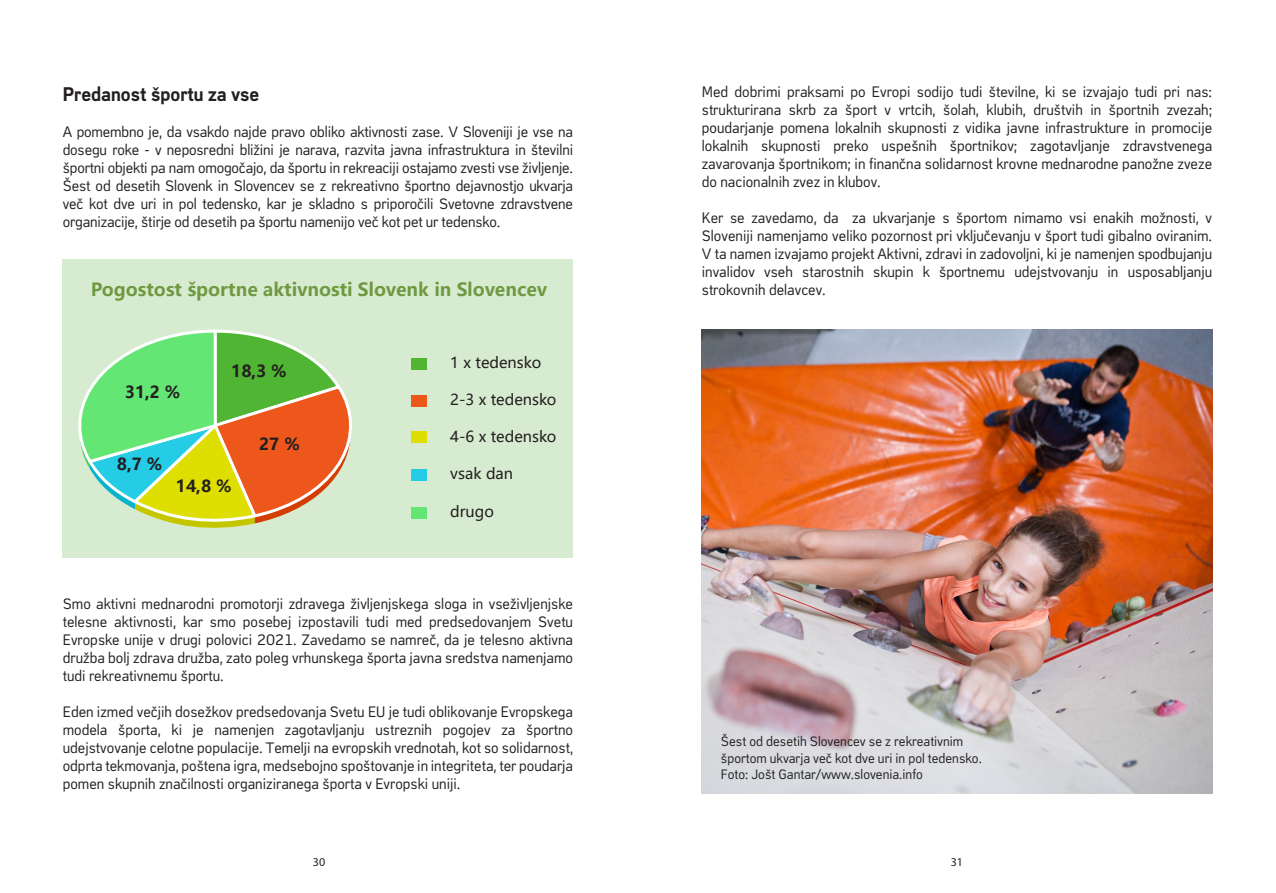
<style>
.page{position:relative;width:1276px;height:893px;background:#fff}
.page>*{position:absolute;margin:0;border:0;box-sizing:border-box;transform-origin:0 0}
.t1{font:700 19.5px "Copy";color:#231f20}
.t2{font:700 18px "Microsoft Ya Hei UI";color:#6e9940}
.t3{font:700 16.5px "Microsoft Ya Hei";color:#231f20}
.t4{font:15px/18px "Copy";color:#231f20;text-align:justify}
.t5{font:15px "Microsoft Ya Hei";color:#231f20}
.t6{font:13.5px/16.2px "Copy";color:#231f20}
.t7{font:12px "Myriad Pro";color:#231f20}
</style>
<div class="page">
<div style="left:63px;top:259px;width:510px;height:299px;background:#d7ebd0"></div>
<svg style="left:62px;top:328px;width:290px;height:204px"></svg>
<div style="left:411px;top:358px;width:15px;height:11px;background:#4fb533"></div>
<div style="left:411px;top:395px;width:15px;height:11px;background:#ed571c"></div>
<div style="left:411px;top:431px;width:15px;height:12px;background:#dede00"></div>
<div style="left:411px;top:469px;width:15px;height:12px;background:#24cce6"></div>
<div style="left:411px;top:507px;width:15px;height:11px;background:#63e673"></div>
<img style="left:702px;top:330px;width:510px;height:463px">
<p class="t1" style="left:63px;top:83px;width:198px">Predanost športu za vse</p>
<p class="t4" style="left:63px;top:122px;width:512px">A pomembno je, da vsakdo najde pravo obliko aktivnosti zase. V Sloveniji je vse na dosegu roke - v neposredni bližini je narava, razvita javna infrastruktura in številni športni objekti pa nam omogočajo, da športu in rekreaciji ostajamo zvesti vse življenje.<br>Šest od desetih Slovenk in Slovencev se z rekreativno športno dejavnostjo ukvarja več kot dve uri in pol tedensko, kar je skladno s priporočili Svetovne zdravstvene organizacije, štirje od desetih pa športu namenijo več kot pet ur tedensko.</p>
<p class="t2" style="left:91px;top:276px;width:458px">Pogostost športne aktivnosti Slovenk in Slovencev</p>
<p class="t3" style="left:125px;top:381px;width:57px">31,2 %</p>
<p class="t3" style="left:117px;top:453px;width:47px">8,7 %</p>
<p class="t3" style="left:231px;top:359px;width:57px">18,3 %</p>
<p class="t3" style="left:259px;top:433px;width:42px">27 %</p>
<p class="t3" style="left:176px;top:474px;width:57px">14,8 %</p>
<p class="t5" style="left:450px;top:352px;width:92px">1 x tedensko</p>
<p class="t5" style="left:450px;top:389px;width:108px">2-3 x tedensko</p>
<p class="t5" style="left:450px;top:426px;width:108px">4-6 x tedensko</p>
<p class="t5" style="left:450px;top:464px;width:64px">vsak dan</p>
<p class="t5" style="left:450px;top:501px;width:45px">drugo</p>
<p class="t4" style="left:63px;top:595px;width:512px">Smo aktivni mednarodni promotorji zdravega življenjskega sloga in vseživljenjske telesne aktivnosti, kar smo posebej izpostavili tudi med predsedovanjem Svetu Evropske unije v drugi polovici 2021. Zavedamo se namreč, da je telesno aktivna družba bolj zdrava družba, zato poleg vrhunskega športa javna sredstva namenjamo tudi rekreativnemu športu.</p>
<p class="t4" style="left:63px;top:703px;width:512px">Eden izmed večjih dosežkov predsedovanja Svetu EU je tudi oblikovanje Evropskega modela športa, ki je namenjen zagotavljanju ustreznih pogojev za športno udejstvovanje celotne populacije. Temelji na evropskih vrednotah, kot so solidarnost, odprta tekmovanja, poštena igra, medsebojno spoštovanje in integriteta, ter poudarja pomen skupnih značilnosti organiziranega športa v Evropski uniji.</p>
<p class="t4" style="left:702px;top:83px;width:512px">Med dobrimi praksami po Evropi sodijo tudi številne, ki se izvajajo tudi pri nas: strukturirana skrb za šport v vrtcih, šolah, klubih, društvih in športnih zvezah; poudarjanje pomena lokalnih skupnosti z vidika javne infrastrukture in promocije lokalnih skupnosti preko uspešnih športnikov; zagotavljanje zdravstvenega zavarovanja športnikom; in finančna solidarnost krovne mednarodne panožne zveze do nacionalnih zvez in klubov.</p>
<p class="t4" style="left:702px;top:209px;width:512px">Ker se zavedamo, da za ukvarjanje s športom nimamo vsi enakih možnosti, v Sloveniji namenjamo veliko pozornost pri vključevanju v šport tudi gibalno oviranim.<br>V ta namen izvajamo projekt Aktivni, zdravi in zadovoljni, ki je namenjen spodbujanju invalidov vseh starostnih skupin k športnemu udejstvovanju in usposabljanju strokovnih delavcev.</p>
<p class="t6" style="left:721px;top:734px;width:262px">Šest od desetih Slovencev se z rekreativnim športom ukvarja več kot dve uri in pol tedensko.</p>
<p class="t6" style="left:721px;top:766px;width:204px">Foto: Jošt Gantar/www.slovenia.info</p>
<p class="t7" style="left:313px;top:854px;width:14px">30</p>
<p class="t7" style="left:951px;top:854px;width:14px">31</p>
</div>
